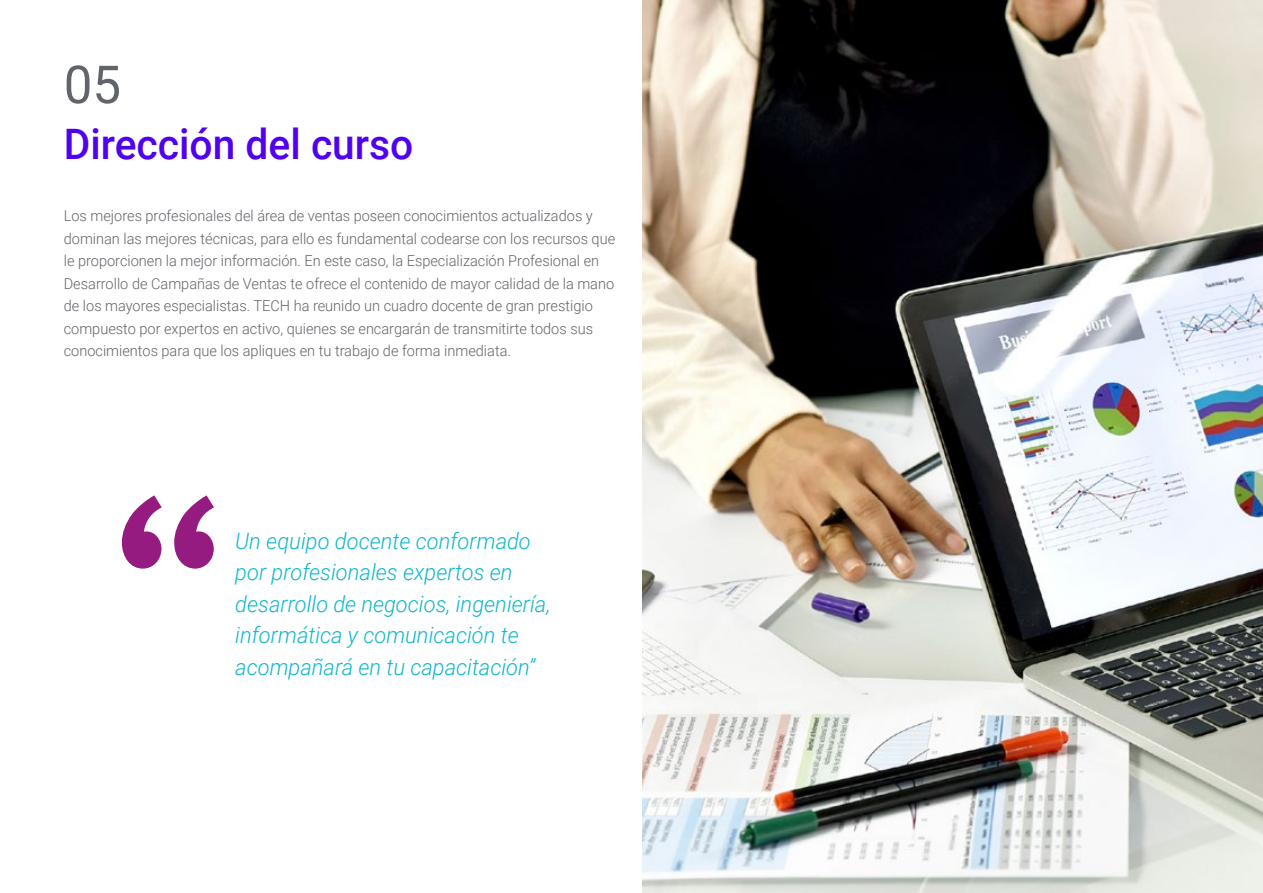
<style>
.page{position:relative;width:1263px;height:893px;background:#fff}
.page>*{position:absolute;margin:0;border:0;box-sizing:border-box;transform-origin:0 0}
.t1{font:52.5px "Roboto";color:#61646a}
.t2{font:500 42px "Roboto";color:#5002ee}
.t3{font:italic 300 22.5px/31.5px "Roboto";color:#0fb6cf}
.t4{font:300 15px/22.5px "Roboto";color:#61646a}
</style>
<div class="page">
<img style="left:642px;top:0;width:621px;height:893px">
<svg style="left:122px;top:495px;width:92px;height:74px"></svg>
<h1 class="t1" style="left:64px;top:48px;width:59px">05</h1>
<h2 class="t2" style="left:64px;top:115px;width:351px">Dirección del curso</h2>
<p class="t4" style="left:64px;top:204px;width:553px">Los mejores profesionales del área de ventas poseen conocimientos actualizados y dominan las mejores técnicas, para ello es fundamental codearse con los recursos que le proporcionen la mejor información. En este caso, la Especialización Profesional en Desarrollo de Campañas de Ventas te ofrece el contenido de mayor calidad de la mano de los mayores especialistas. TECH ha reunido un cuadro docente de gran prestigio compuesto por expertos en activo, quienes se encargarán de transmitirte todos sus conocimientos para que los apliques en tu trabajo de forma inmediata.</p>
<h3 class="t3" style="left:235px;top:524px;width:317px">Un equipo docente conformado por profesionales expertos en desarrollo de negocios, ingeniería, informática y comunicación te acompañará en tu capacitación”</h3>
</div>
